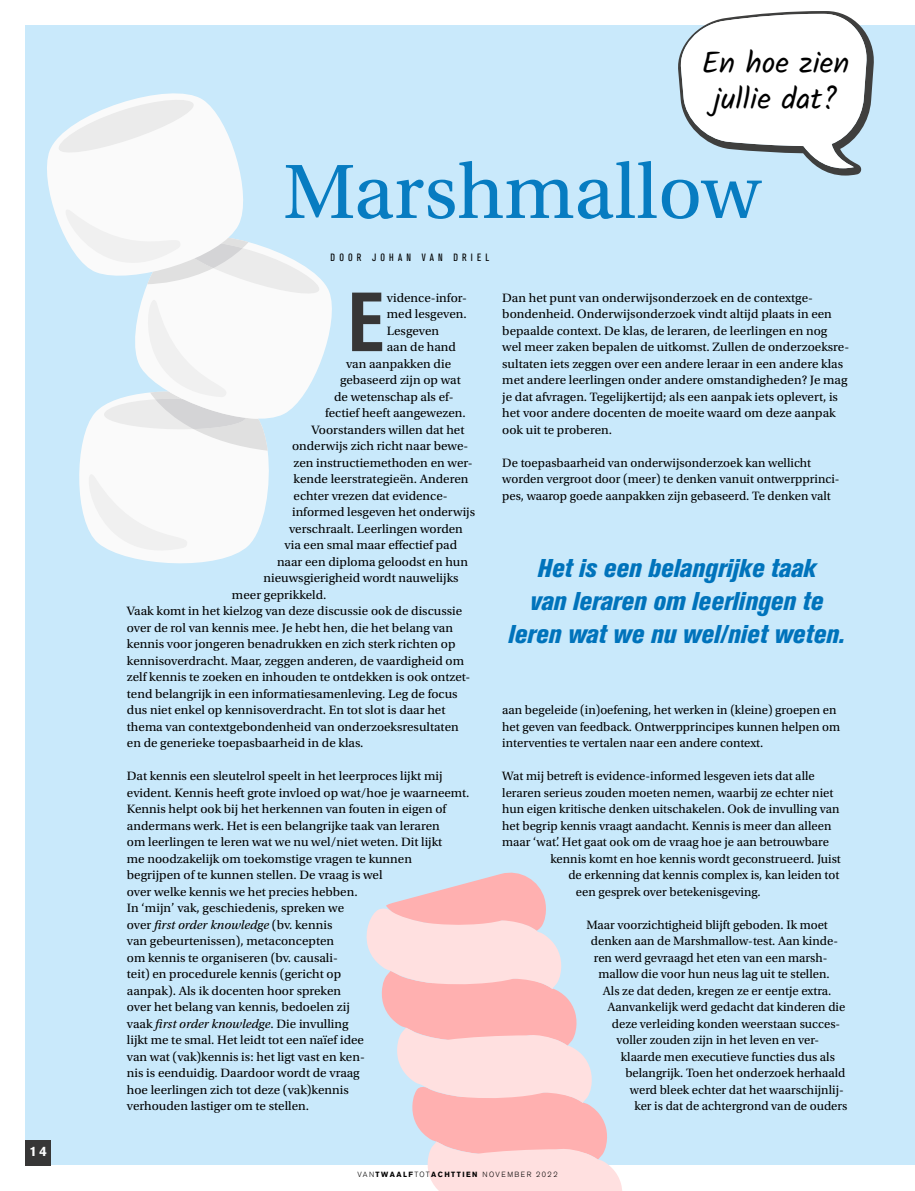
<style>
.page{position:relative;width:915px;height:1191px;background:#fff}
.page>*{position:absolute;margin:0;border:0;box-sizing:border-box;transform-origin:0 0}
.t1{font:700 condensed 82.8px "Akzidenz Grotesk BQ";color:#373636}
.t2{font:81px "Utopia Std";color:#077cc1}
.t3{font:30px/36px "Kalam";color:#000;text-align:center}
.t4{font:25.5px/33px "Akzidenz Grotesk BQ X Bd Cnd It Alt";color:#0073bb;text-align:center}
.t5{font:700 13.5px "Akzidenz Grotesk BQ";color:#fff}
.t6{font:12.75px/16.5px "Utopia Std";color:#000}
.t7{font:condensed 10.5px "Akzidenz Grotesk BQ";letter-spacing:.4em;color:#000}
.t8{font:300 7.5px "Akzidenz Grotesk BQ";letter-spacing:.2em;color:#000}
.s1{font-style:italic}
.s2{font-weight:700}
</style>
<div class="page">
<div style="left:26px;top:26px;width:888px;height:1139px;background:#c9e9fb"></div>
<svg style="left:47px;top:93px;width:196px;height:99px;fill:#fafafa"></svg>
<svg style="left:56px;top:97px;width:140px;height:59px"></svg>
<svg style="left:49px;top:192px;width:283px;height:372px"></svg>
<svg style="left:366px;top:872px;width:256px;height:319px"></svg>
<svg style="left:675px;top:11px;width:199px;height:165px"></svg>
<div style="left:26px;top:1140px;width:25px;height:25px;background:#373636"></div>
<p class="t5" style="left:30px;top:1143px;width:19px">14</p>
<h3 class="t3" style="left:701px;top:46px;width:149px">En hoe zien jullie dat?</h3>
<h2 class="t2" style="left:283px;top:148px;width:478px">Marshmallow</h2>
<p class="t7" style="left:330px;top:251px;width:160px">DOOR JOHAN VAN DRIEL</p>
<h1 class="t1" style="left:348px;top:275px;width:37px">E</h1>
<p class="t6" style="left:387px;top:289px;width:82px">vidence-infor-</p>
<p class="t6" style="left:387px;top:306px;width:81px">med lesgeven.</p>
<p class="t6" style="left:387px;top:322px;width:54px">Lesgeven</p>
<p class="t6" style="left:387px;top:339px;width:71px">aan de hand</p>
<p class="t6" style="left:346px;top:355px;width:106px">van aanpakken die</p>
<p class="t6" style="left:340px;top:372px;width:122px">gebaseerd zijn op wat</p>
<p class="t6" style="left:334px;top:388px;width:121px">de wetenschap als ef-</p>
<p class="t6" style="left:325px;top:405px;width:142px">fectief heeft aangewezen.</p>
<p class="t6" style="left:311px;top:421px;width:154px">Voorstanders willen dat het</p>
<p class="t6" style="left:292px;top:438px;width:178px">onderwijs zich richt naar bewe-</p>
<p class="t6" style="left:293px;top:454px;width:180px">zen instructiemethoden en wer-</p>
<p class="t6" style="left:293px;top:471px;width:176px">kende leerstrategieën. Anderen</p>
<p class="t6" style="left:293px;top:487px;width:155px">echter vrezen dat evidence-</p>
<p class="t6" style="left:292px;top:504px;width:185px">informed lesgeven het onderwijs</p>
<p class="t6" style="left:289px;top:520px;width:175px">verschraalt. Leerlingen worden</p>
<p class="t6" style="left:284px;top:537px;width:174px">via een smal maar effectief pad</p>
<p class="t6" style="left:277px;top:553px;width:192px">naar een diploma geloodst en hun</p>
<p class="t6" style="left:263px;top:570px;width:196px">nieuwsgierigheid wordt nauwelijks</p>
<p class="t6" style="left:232px;top:586px;width:96px">meer geprikkeld.</p>
<p class="t6" style="left:127px;top:603px;width:337px">Vaak komt in het kielzog van deze discussie ook de discussie</p>
<p class="t6" style="left:127px;top:619px;width:327px">over de rol van kennis mee. Je hebt hen, die het belang van</p>
<p class="t6" style="left:127px;top:636px;width:330px">kennis voor jongeren benadrukken en zich sterk richten op</p>
<p class="t6" style="left:127px;top:652px;width:338px">kennisoverdracht. Maar, zeggen anderen, de vaardigheid om</p>
<p class="t6" style="left:127px;top:669px;width:345px">zelf kennis te zoeken en inhouden te ontdekken is ook ontzet-</p>
<p class="t6" style="left:127px;top:685px;width:332px">tend belangrijk in een informatiesamenleving. Leg de focus</p>
<p class="t6" style="left:127px;top:702px;width:320px">dus niet enkel op kennisoverdracht. En tot slot is daar het</p>
<p class="t6" style="left:127px;top:718px;width:333px">thema van contextgebondenheid van onderzoeksresultaten</p>
<p class="t6" style="left:127px;top:735px;width:238px">en de generieke toepasbaarheid in de klas.</p>
<p class="t6" style="left:127px;top:768px;width:344px">Dat kennis een sleutelrol speelt in het leerproces lijkt mij evident. Kennis heeft grote invloed op wat/hoe je waarneemt.<br>Kennis helpt ook bij het herkennen van fouten in eigen of andermans werk. Het is een belangrijke taak van leraren<br>om leerlingen te leren wat we nu wel/niet weten. Dit lijkt<br>me noodzakelijk om toekomstige vragen te kunnen<br>begrijpen of te kunnen stellen. De vraag is wel<br>over welke kennis we het precies hebben.<br>In ‘mijn’ vak, geschiedenis, spreken we<br>over <span class="s1">first order knowledge</span> (bv. kennis<br>van gebeurtenissen), metaconcepten<br>om kennis te organiseren (bv. causali-<br>teit) en procedurele kennis (gericht op<br>aanpak). Als ik docenten hoor spreken<br>over het belang van kennis, bedoelen zij<br>vaak <span class="s1">first order knowledge</span>. Die invulling<br>lijkt me te smal. Het leidt tot een naïef idee<br>van wat (vak)kennis is: het ligt vast en ken-<br>nis is eenduidig. Daardoor wordt de vraag<br>hoe leerlingen zich tot deze (vak)kennis<br>verhouden lastiger om te stellen.</p>
<p class="t6" style="left:502px;top:289px;width:348px">Dan het punt van onderwijsonderzoek en de contextge&shy;bondenheid. Onderwijsonderzoek vindt altijd plaats in een bepaalde context. De klas, de leraren, de leerlingen en nog wel meer zaken bepalen de uitkomst. Zullen de onderzoeksre&shy;sultaten iets zeggen over een andere leraar in een andere klas met andere leerlingen onder andere omstandigheden? Je mag je dat afvragen. Tegelijkertijd; als een aanpak iets oplevert, is het voor andere docenten de moeite waard om deze aanpak ook uit te proberen.</p>
<p class="t6" style="left:502px;top:454px;width:339px">De toepasbaarheid van onderwijsonderzoek kan wellicht worden vergroot door (meer) te denken vanuit ontwerpprinci&shy;pes, waarop goede aanpakken zijn gebaseerd. Te denken valt</p>
<h3 class="t4" style="left:507px;top:552px;width:338px">Het is een belangrijke taak<br>van leraren om leerlingen te leren wat we nu wel/niet weten.</h3>
<p class="t6" style="left:502px;top:702px;width:339px">aan begeleide (in)oefening, het werken in (kleine) groepen en het geven van feedback. Ontwerpprincipes kunnen helpen om interventies te vertalen naar een andere context.</p>
<p class="t6" style="left:502px;top:768px;width:314px">Wat mij betreft is evidence-informed lesgeven iets dat alle</p>
<p class="t6" style="left:502px;top:784px;width:332px">leraren serieus zouden moeten nemen, waarbij ze echter niet</p>
<p class="t6" style="left:502px;top:801px;width:338px">hun eigen kritische denken uitschakelen. Ook de invulling van</p>
<p class="t6" style="left:502px;top:817px;width:330px">het begrip kennis vraagt aandacht. Kennis is meer dan alleen</p>
<p class="t6" style="left:502px;top:834px;width:328px">maar ‘wat’. Het gaat ook om de vraag hoe je aan betrouwbare</p>
<p class="t6" style="left:550px;top:850px;width:292px">kennis komt en hoe kennis wordt geconstrueerd. Juist</p>
<p class="t6" style="left:568px;top:867px;width:272px">de erkenning dat kennis complex is, kan leiden tot</p>
<p class="t6" style="left:575px;top:883px;width:186px">een gesprek over betekenisgeving.</p>
<p class="t6" style="left:586px;top:916px;width:243px">Maar voorzichtigheid blijft geboden. Ik moet</p>
<p class="t6" style="left:590px;top:933px;width:249px">denken aan de Marshmallow-test. Aan kinde-</p>
<p class="t6" style="left:593px;top:949px;width:235px">ren werd gevraagd het eten van een marsh-</p>
<p class="t6" style="left:598px;top:966px;width:233px">mallow die voor hun neus lag uit te stellen.</p>
<p class="t6" style="left:602px;top:982px;width:230px">Als ze dat deden, kregen ze er eentje extra.</p>
<p class="t6" style="left:607px;top:999px;width:239px">Aanvankelijk werd gedacht dat kinderen die</p>
<p class="t6" style="left:611px;top:1015px;width:230px">deze verleiding konden weerstaan succes-</p>
<p class="t6" style="left:616px;top:1032px;width:204px">voller zouden zijn in het leven en ver-</p>
<p class="t6" style="left:620px;top:1048px;width:215px">klaarde men executieve functies dus als</p>
<p class="t6" style="left:625px;top:1065px;width:221px">belangrijk. Toen het onderzoek herhaald</p>
<p class="t6" style="left:629px;top:1081px;width:215px">werd bleek echter dat het waarschijnlij-</p>
<p class="t6" style="left:634px;top:1098px;width:214px">ker is dat de achtergrond van de ouders</p>
<p class="t8" style="left:357px;top:1170px;width:201px">VAN<span class="s2">TWAALF</span>TOT<span class="s2">ACHTTIEN</span> NOVEMBER 2022</p>
</div>
